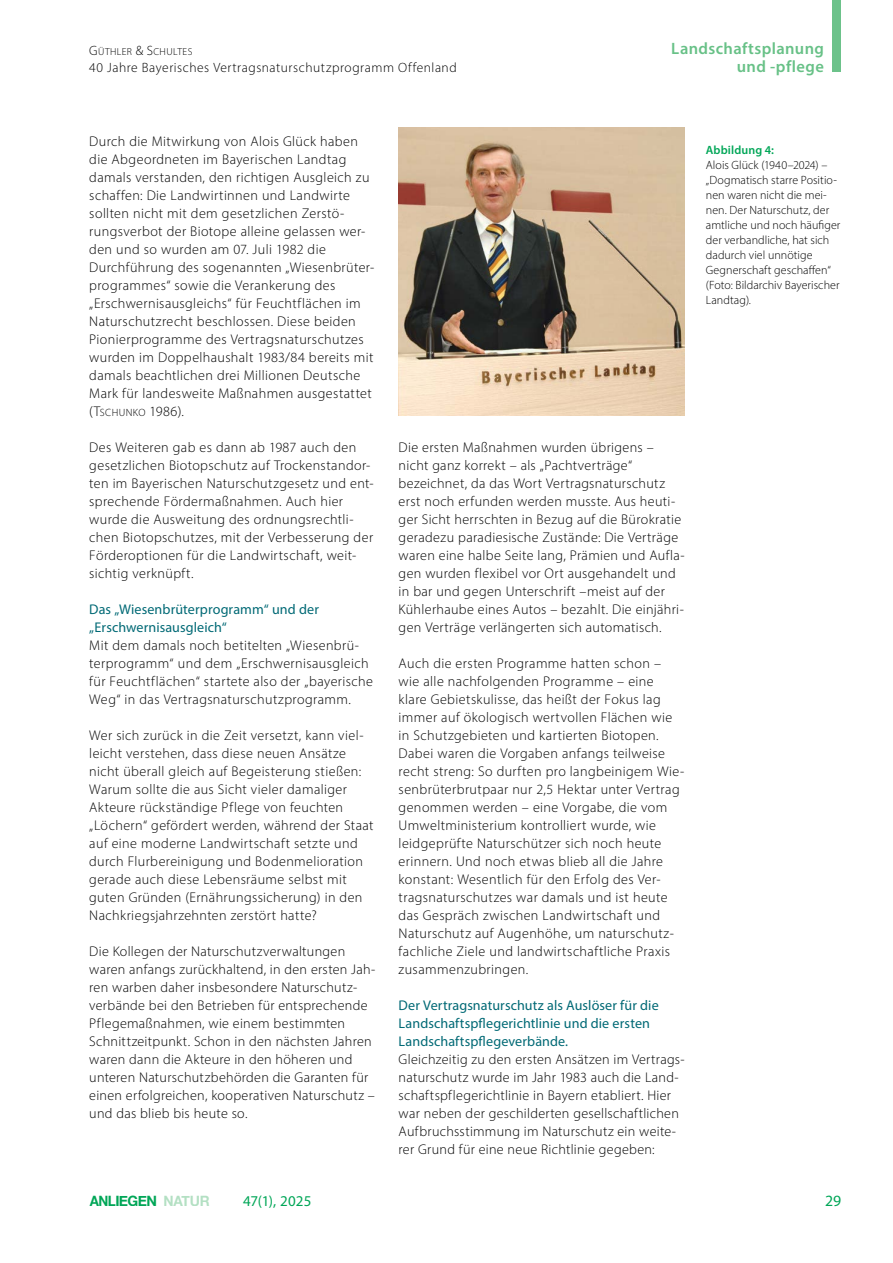
<style>
.page{position:relative;width:893px;height:1263px;background:#fff}
.page>*{position:absolute;margin:0;border:0;box-sizing:border-box;transform-origin:0 0}
.t1{font:600 16.5px/18px "Myriad Pro";letter-spacing:.025em;color:#68c187;text-align:right}
.t2{font:15.75px "Myriad Pro";color:#00a657}
.t3{font:15px "Myriad Pro";letter-spacing:.005em;color:#00a657}
.t4{font:700 14.25px "Helvetica Neue";letter-spacing:-.035em;color:#00a657;scale:.94 1}
.P__Fließtext_2Sp{font:300 14.1px/18px "Myriad Pro";letter-spacing:.025em;color:#000}
.H2__Subline_Fliess{font:14.1px/18px "Myriad Pro";letter-spacing:.005em;color:#006975}
.t5{font:300 13.5px "Myriad Pro";letter-spacing:.04em;color:#000}
.Bildlegende_linksbündig{font:300 12px/15px "Myriad Pro";letter-spacing:.005em;color:#000}
.Bildlegende_Headline_linksbündig{font:600 12px "Myriad Pro";letter-spacing:.01em;color:#00a657}
.t6{font:300 10.2px "Myriad Pro";letter-spacing:.035em;color:#000}
.s1{font-size:13.5px}
.s2{font-style:inherit}
.s3{font-size:10.65px}
.s4{color:rgb(104 193 135/.5)}
</style>
<div class="page">
<div style="left:833px;top:0;width:8px;height:71px;background:#68c187"></div>
<img style="left:399px;top:128px;width:286px;height:288px">
<p class="t6" style="left:89px;top:45px;width:104px"><span class="s1">G</span>ÜTHLER <span class="s1">&amp; S</span>CHULTES</p>
<p class="t5" style="left:89px;top:59px;width:369px">40 Jahre Bayerisches Vertragsnaturschutzprogramm Offenland</p>
<p class="t1" style="left:671px;top:39px;width:154px">Landschaftsplanung und -pflege</p>
<p class="P__Fließtext_2Sp" style="left:89px;top:132px;width:287px">Durch die Mitwirkung von Alois Glück haben die Abgeordneten im Bayerischen Landtag damals verstanden, den richtigen Ausgleich zu schaffen: Die Landwirtinnen und Landwirte sollten nicht mit dem gesetzlichen Zerstö&shy;rungsverbot der Biotope alleine gelassen wer&shy;den und so wurden am 07. Juli 1982 die Durchführung des sogenannten „Wiesenbrüter&shy;programmes“ sowie die Verankerung des „Erschwernisausgleichs“ für Feuchtflächen im Naturschutzrecht beschlossen. Diese beiden Pionierprogramme des Vertragsnaturschutzes wurden im Doppelhaushalt 1983/84 bereits mit damals beachtlichen drei Millionen Deutsche Mark für landesweite Maßnahmen ausgestattet (<span class="s2">T</span><span class="s3">SCHUNKO</span> 1986).</p>
<p class="P__Fließtext_2Sp" style="left:89px;top:438px;width:286px">Des Weiteren gab es dann ab 1987 auch den gesetzlichen Biotopschutz auf Trockenstandor&shy;ten im Bayerischen Naturschutzgesetz und ent&shy;sprechende Fördermaßnahmen. Auch hier wurde die Ausweitung des ordnungsrechtli&shy;chen Biotopschutzes, mit der Verbesserung der Förderoptionen für die Landwirtschaft, weit&shy;sichtig verknüpft.</p>
<p class="H2__Subline_Fliess" style="left:89px;top:600px;width:231px">Das „Wiesenbrüterprogramm“ und der „Erschwernisausgleich“</p>
<p class="P__Fließtext_2Sp" style="left:89px;top:636px;width:285px">Mit dem damals noch betitelten „Wiesenbrü&shy;terprogramm“ und dem „Erschwernisausgleich für Feuchtflächen“ startete also der „bayerische Weg“ in das Vertragsnaturschutzprogramm.</p>
<p class="P__Fließtext_2Sp" style="left:89px;top:726px;width:286px">Wer sich zurück in die Zeit versetzt, kann viel&shy;leicht verstehen, dass diese neuen Ansätze nicht überall gleich auf Begeisterung stießen:<br>Warum sollte die aus Sicht vieler damaliger Akteure rückständige Pflege von feuchten „Löchern“ gefördert werden, während der Staat auf eine moderne Landwirtschaft setzte und durch Flurbereinigung und Bodenmelioration gerade auch diese Lebensräume selbst mit guten Gründen (Ernährungssicherung) in den Nachkriegsjahrzehnten zerstört hatte?</p>
<p class="P__Fließtext_2Sp" style="left:89px;top:942px;width:287px">Die Kollegen der Naturschutzverwaltungen waren anfangs zurückhaltend, in den ersten Jah&shy;ren warben daher insbesondere Naturschutz&shy;verbände bei den Betrieben für entsprechende Pflegemaßnahmen, wie einem bestimmten Schnittzeitpunkt. Schon in den nächsten Jahren waren dann die Akteure in den höheren und unteren Naturschutzbehörden die Garanten für einen erfolgreichen, kooperativen Naturschutz – und das blieb bis heute so.</p>
<p class="Bildlegende_Headline_linksbündig" style="left:706px;top:143px;width:70px">Abbildung 4:</p>
<p class="Bildlegende_linksbündig" style="left:706px;top:158px;width:136px">Alois Glück (1940–2024) – „Dogmatisch starre Positio&shy;nen waren nicht die mei&shy;nen. Der Naturschutz, der amtliche und noch häufiger der verbandliche, hat sich dadurch viel unnötige<br>Gegnerschaft geschaffen“ (Foto: Bildarchiv Bayerischer<br>Landtag).</p>
<p class="P__Fließtext_2Sp" style="left:399px;top:438px;width:287px">Die ersten Maßnahmen wurden übrigens – nicht ganz korrekt – als „Pachtverträge“ bezeichnet, da das Wort Vertragsnaturschutz erst noch erfunden werden musste. Aus heuti&shy;ger Sicht herrschten in Bezug auf die Bürokratie geradezu paradiesische Zustände: Die Verträge waren eine halbe Seite lang, Prämien und Aufla&shy;gen wurden flexibel vor Ort ausgehandelt und in bar und gegen Unterschrift –meist auf der Kühlerhaube eines Autos – bezahlt. Die einjähri&shy;gen Verträge verlängerten sich automatisch.</p>
<p class="P__Fließtext_2Sp" style="left:399px;top:654px;width:287px">Auch die ersten Programme hatten schon – wie alle nachfolgenden Programme – eine klare Gebietskulisse, das heißt der Fokus lag immer auf ökologisch wertvollen Flächen wie in Schutzgebieten und kartierten Biotopen.<br>Dabei waren die Vorgaben anfangs teilweise recht streng: So durften pro langbeinigem Wie&shy;senbrüterbrutpaar nur 2,5 Hektar unter Vertrag genommen werden – eine Vorgabe, die vom Umweltministerium kontrolliert wurde, wie leidgeprüfte Naturschützer sich noch heute erinnern. Und noch etwas blieb all die Jahre konstant: Wesentlich für den Erfolg des Ver&shy;tragsnaturschutzes war damals und ist heute das Gespräch zwischen Landwirtschaft und Naturschutz auf Augenhöhe, um naturschutz&shy;fachliche Ziele und landwirtschaftliche Praxis zusammenzubringen.</p>
<p class="H2__Subline_Fliess" style="left:399px;top:996px;width:262px">Der Vertragsnaturschutz als Auslöser für die<br>Landschaftspflegerichtlinie und die ersten<br>Landschaftspflegeverbände.</p>
<p class="P__Fließtext_2Sp" style="left:399px;top:1050px;width:287px">Gleichzeitig zu den ersten Ansätzen im Vertrags&shy;naturschutz wurde im Jahr 1983 auch die Land&shy;schaftspflegerichtlinie in Bayern etabliert. Hier war neben der geschilderten gesellschaftlichen Aufbruchsstimmung im Naturschutz ein weite&shy;rer Grund für eine neue Richtlinie gegeben:</p>
<p class="t4" style="left:90px;top:1189px;width:129px">ANLIEGEN <span class="s4">NATUR</span></p>
<p class="t3" style="left:243px;top:1191px;width:70px">47(1), 2025</p>
<p class="t2" style="left:825px;top:1191px;width:17px">29</p>
</div>
